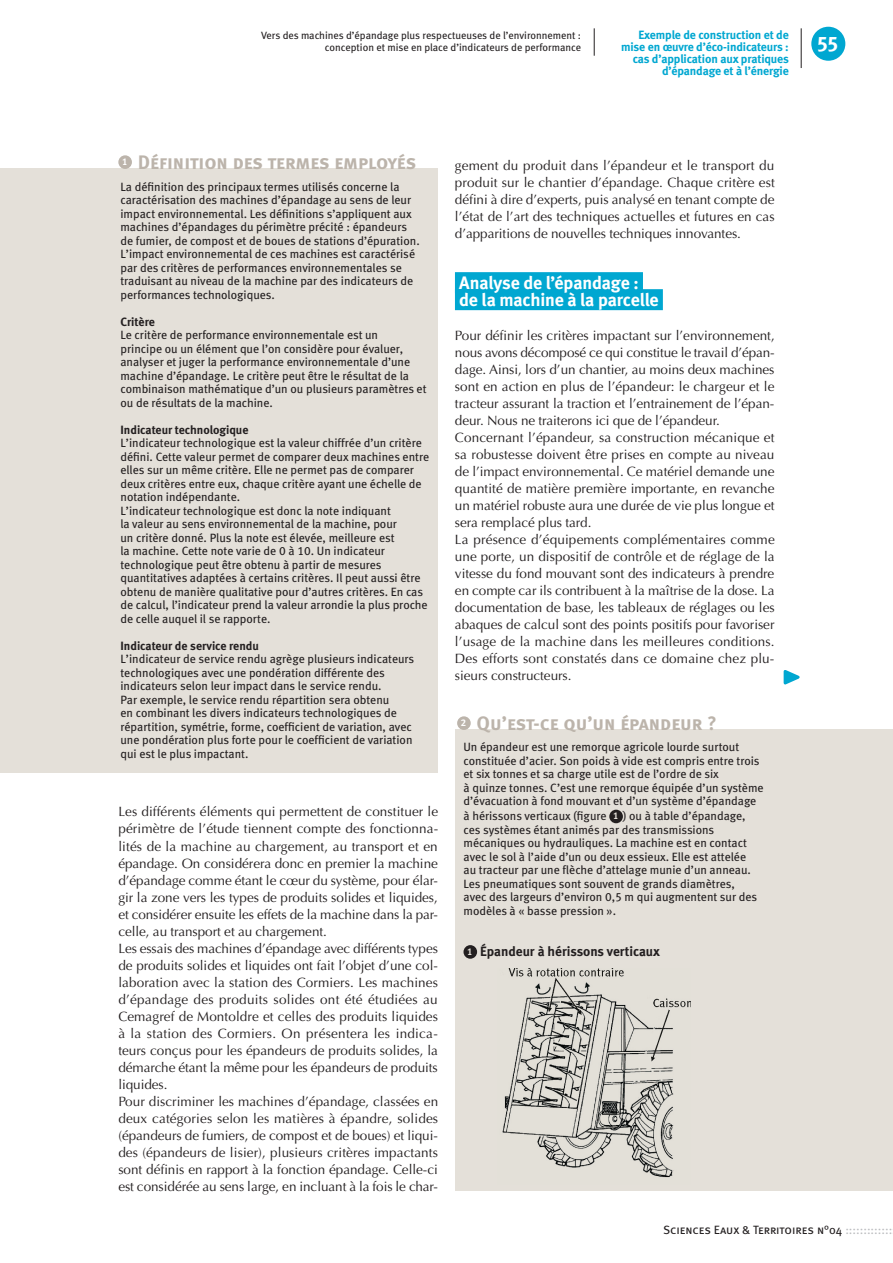
<style>
.page{position:relative;width:893px;height:1263px;background:#fff}
.page>*{position:absolute;margin:0;border:0;box-sizing:border-box;transform-origin:0 0}
.t1{font:21px "Meta Bold Caps Expert";color:#fff}
.t2{font:19.5px "Meta Bold LF Caps";color:#bcb4ab}
.t3{font:18px/17px "Meta Bold LF";letter-spacing:-.01em;color:#fff}
.t4{font:13.5px/17px "Optima";color:#231f20}
.t5{font:13.5px "Meta Bold LF";color:#231f20}
.t6{font:12px/13.5px "Meta Book LF";color:#231f20}
.t7{font:700 12px/12px "Meta";letter-spacing:-.01em;color:#00a7d1;text-align:right}
.t8{font:12px "Meta Bold LF";color:#231f20}
.t9{font:12px "Meta Book Caps";letter-spacing:-.005em;color:#231f20}
.t10{font:10.5px/12px "Meta Book LF";color:#231f20;text-align:right}
.s1{font-family:"Meta Bold LF";font-size:9.75px;color:#e4e0d9}
.s2{font-size:9.75px;color:#e4e0d9}
.s3{color:#bcbdc0}
</style>
<div class="page">
<div style="left:455px;top:272px;width:188px;height:21px;background:#00a7d1"></div>
<div style="left:455px;top:289px;width:208px;height:21px;background:#00a7d1"></div>
<div style="left:0;top:169px;width:438px;height:604px;background:#e4e0d9"></div>
<div style="left:118px;top:155px;width:14px;height:14px;background:#bcb4ab;border-radius:50%"></div>
<div style="left:455px;top:729px;width:438px;height:462px;background:#e4e0d9"></div>
<div style="left:609px;top:810px;width:14px;height:13px;background:#231f20;border-radius:50%"></div>
<div style="left:457px;top:716px;width:14px;height:14px;background:#bcb4ab;border-radius:50%"></div>
<img style="left:502px;top:968px;width:189px;height:210px">
<div style="left:463px;top:945px;width:14px;height:14px;background:#231f20;border-radius:50%"></div>
<svg style="left:783px;top:670px;width:17px;height:15px"></svg>
<div style="left:811px;top:27px;width:34px;height:34px;background:#00a7d1;border-radius:50%"></div>
<hr style="left:801px;top:28px;width:1px;height:40px;background:#231f20">
<svg style="left:594px;top:28px;width:1px;height:28px"></svg>
<p class="t10" style="left:261px;top:29px;width:321px">Vers des machines d’épandage plus respectueuses de l’environnement : conception et mise en place d’indicateurs de performance</p>
<p class="t7" style="left:621px;top:29px;width:169px">Exemple de construction et de mise en œuvre d’éco-indicateurs : cas d’application aux pratiques d’épandage et à l’énergie</p>
<h1 class="t1" style="left:818px;top:31px;width:22px">55</h1>
<h2 class="t2" style="left:122px;top:150px;width:296px"><sup>1</sup> Définition des termes employés</h2>
<p class="t6" style="left:120px;top:180px;width:301px">La définition des principaux termes utilisés concerne la caractérisation des machines d’épandage au sens de leur impact environnemental. Les définitions s’appliquent aux machines d’épandages du périmètre précité : épandeurs de fumier, de compost et de boues de stations d’épuration.<br>L’impact environnemental de ces machines est caractérisé par des critères de performances environnementales se traduisant au niveau de la machine par des indicateurs de performances technologiques.</p>
<p class="t8" style="left:120px;top:314px;width:36px">Critère</p>
<p class="t6" style="left:120px;top:328px;width:308px">Le critère de performance environnementale est un<br>principe ou un élément que l’on considère pour évaluer, analyser et juger la performance environnementale d’une machine d’épandage. Le critère peut être le résultat de la combinaison mathématique d’un ou plusieurs paramètres et ou de résultats de la machine.</p>
<p class="t8" style="left:120px;top:422px;width:129px">Indicateur technologique</p>
<p class="t6" style="left:120px;top:436px;width:310px">L’indicateur technologique est la valeur chiffrée d’un critère défini. Cette valeur permet de comparer deux machines entre elles sur un même critère. Elle ne permet pas de comparer deux critères entre eux, chaque critère ayant une échelle de notation indépendante.<br>L’indicateur technologique est donc la note indiquant<br>la valeur au sens environnemental de la machine, pour<br>un critère donné. Plus la note est élevée, meilleure est<br>la machine. Cette note varie de 0 à 10. Un indicateur technologique peut être obtenu à partir de mesures quantitatives adaptées à certains critères. Il peut aussi être obtenu de manière qualitative pour d’autres critères. En cas de calcul, l’indicateur prend la valeur arrondie la plus proche de celle auquel il se rapporte.</p>
<p class="t8" style="left:120px;top:638px;width:140px">Indicateur de service rendu</p>
<p class="t6" style="left:120px;top:652px;width:295px">L’indicateur de service rendu agrège plusieurs indicateurs technologiques avec une pondération différente des indicateurs selon leur impact dans le service rendu.<br>Par exemple, le service rendu répartition sera obtenu<br>en combinant les divers indicateurs technologiques de répartition, symétrie, forme, coefficient de variation, avec une pondération plus forte pour le coefficient de variation qui est le plus impactant.</p>
<p class="t4" style="left:118px;top:804px;width:321px">Les différents éléments qui permettent de constituer le périmètre de l’étude tiennent compte des fonctionna&shy;lités de la machine au chargement, au transport et en épandage. On considérera donc en premier la machine d’épandage comme étant le cœur du système, pour élar&shy;gir la zone vers les types de produits solides et liquides, et considérer ensuite les effets de la machine dans la par&shy;celle, au transport et au chargement.<br>Les essais des machines d’épandage avec différents types de produits solides et liquides ont fait l’objet d’une col&shy;laboration avec la station des Cormiers. Les machines d’épandage des produits solides ont été étudiées au Cemagref de Montoldre et celles des produits liquides à la station des Cormiers. On présentera les indica&shy;teurs conçus pour les épandeurs de produits solides, la démarche étant la même pour les épandeurs de produits liquides.<br>Pour discriminer les machines d’épandage, classées en deux catégories selon les matières à épandre, solides (épandeurs de fumiers, de compost et de boues) et liqui&shy;des (épandeurs de lisier), plusieurs critères impactants sont définis en rapport à la fonction épandage. Celle-ci est considérée au sens large, en incluant à la fois le char-</p>
<p class="t4" style="left:455px;top:157px;width:321px;text-align:justify">gement du produit dans l’épandeur et le transport du produit sur le chantier d’épandage. Chaque critère est défini à dire d’experts, puis analysé en tenant compte de l’état de l’art des techniques actuelles et futures en cas d’apparitions de nouvelles techniques innovantes.</p>
<h3 class="t3" style="left:459px;top:274px;width:201px">Analyse de l’épandage : de la machine à la parcelle</h3>
<p class="t4" style="left:455px;top:327px;width:321px">Pour définir les critères impactant sur l’environnement, nous avons décomposé ce qui constitue le travail d’épan&shy;dage. Ainsi, lors d’un chantier, au moins deux machines sont en action en plus de l’épandeur: le chargeur et le tracteur assurant la traction et l’entrainement de l’épan&shy;deur. Nous ne traiterons ici que de l’épandeur.<br>Concernant l’épandeur, sa construction mécanique et sa robustesse doivent être prises en compte au niveau de l’impact environnemental. Ce matériel demande une quantité de matière première importante, en revanche un matériel robuste aura une durée de vie plus longue et sera remplacé plus tard.<br>La présence d’équipements complémentaires comme une porte, un dispositif de contrôle et de réglage de la vitesse du fond mouvant sont des indicateurs à prendre en compte car ils contribuent à la maîtrise de la dose. La documentation de base, les tableaux de réglages ou les abaques de calcul sont des points positifs pour favoriser l’usage de la machine dans les meilleures conditions.<br>Des efforts sont constatés dans ce domaine chez plu&shy;sieurs constructeurs.</p>
<h2 class="t2" style="left:461px;top:711px;width:257px"><sup>2</sup> Qu’est-ce qu’un épandeur ?</h2>
<p class="t6" style="left:463px;top:740px;width:302px">Un épandeur est une remorque agricole lourde surtout constituée d’acier. Son poids à vide est compris entre trois et six tonnes et sa charge utile est de l’ordre de six<br>à quinze tonnes. C’est une remorque équipée d’un système d’évacuation à fond mouvant et d’un système d’épandage</p>
<p class="t6" style="left:463px;top:809px;width:295px">à hérissons verticaux (figure <span class="s1">1</span> ) ou à table d’épandage, ces systèmes étant animés par des transmissions mécaniques ou hydrauliques. La machine est en contact avec le sol à l’aide d’un ou deux essieux. Elle est attelée au tracteur par une flèche d’attelage munie d’un anneau.<br>Les pneumatiques sont souvent de grands diamètres, avec des largeurs d’environ 0,5 m qui augmentent sur des modèles à « basse pression ».</p>
<p class="t5" style="left:467px;top:943px;width:194px"><span class="s2">1</span> Épandeur à hérissons verticaux</p>
<p class="t9" style="left:663px;top:1223px;width:231px">Sciences Eaux &amp; Territoires n°04 <span class="s3">:::::::::::::</span></p>
</div>
